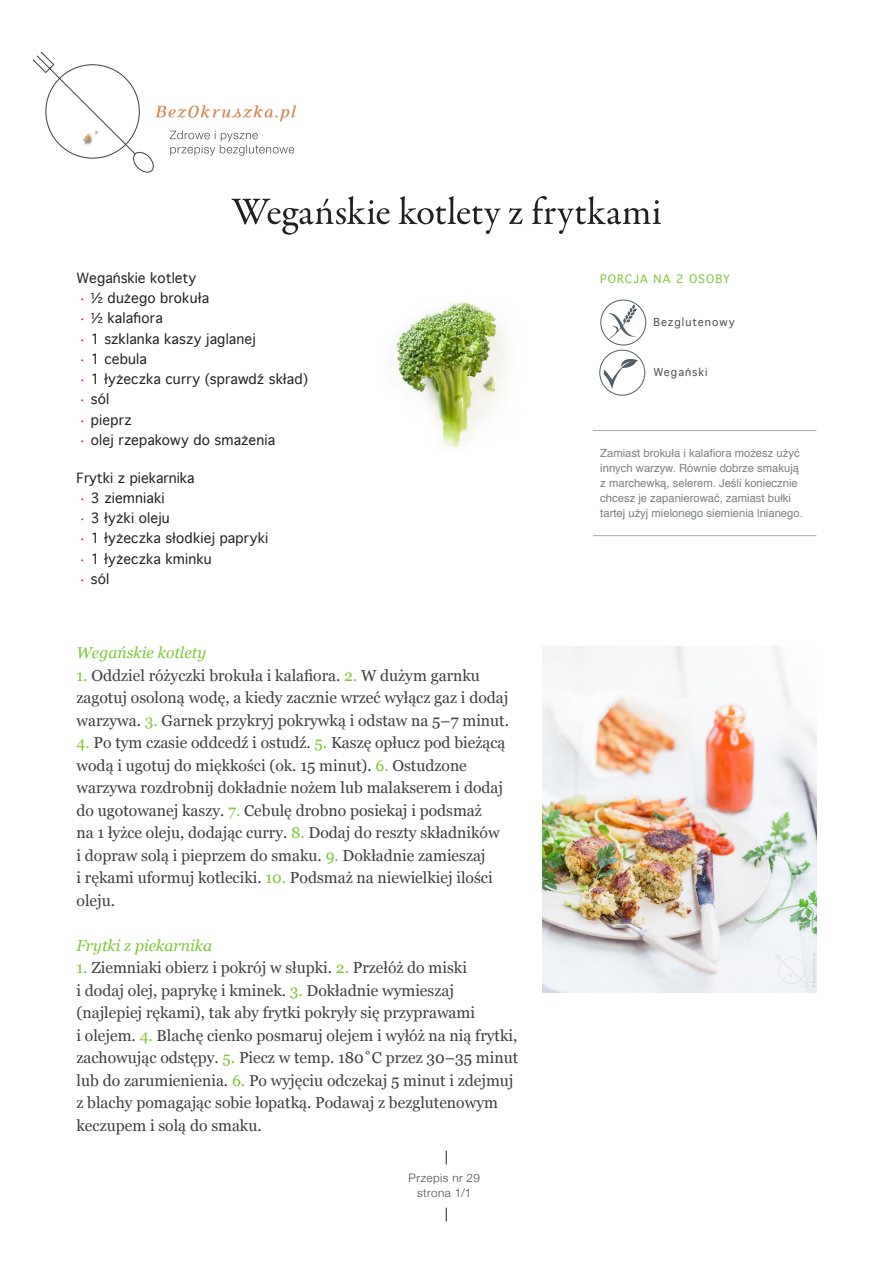
<style>
.page{position:relative;width:893px;height:1263px;background:#fff}
.page>*{position:absolute;margin:0;border:0;box-sizing:border-box;transform-origin:0 0}
.t1{font:15.75px/22.5px "Georgia";color:#3e3e3f}
.t2{font:italic 15.75px "Georgia";color:#7dc838}
.Bez_okruszka_bullitl{font:13.5px "Geneva";letter-spacing:.01em;color:#231f20}
.t3{font:300 11.7px "Helvetica Neue";letter-spacing:.04em;color:#4b4c4d}
.t4{font:11.25px/15px "Helvetica";color:#7e8083}
.Bez_okruszka_porcja{font:11.25px "Geneva";letter-spacing:.095em;color:#7dc838}
.Bez_okruszka_porcja-2{font:10.5px "Geneva";letter-spacing:.095em;color:#4b4c4d}
.s1{font-family:"Georgia";color:#ed028c}
.s2{color:#7dc838}
</style>
<div class="page">
<svg style="left:32px;top:51px;width:264px;height:122px"></svg>
<svg style="left:231px;top:196px;width:430px;height:39px"></svg>
<div style="left:600px;top:300px;width:46px;height:45px;border:1px solid #525e65;border-radius:50%"></div>
<svg style="left:607px;top:304px;width:31px;height:36px"></svg>
<div style="left:599px;top:350px;width:46px;height:46px;border:1px solid #525e65;border-radius:50%"></div>
<svg style="left:604px;top:357px;width:35px;height:33px"></svg>
<img style="left:395px;top:302px;width:112px;height:146px">
<img style="left:542px;top:646px;width:274px;height:346px">
<svg style="left:446px;top:1151px;width:1px;height:13px"></svg>
<svg style="left:446px;top:1208px;width:1px;height:13px"></svg>
<hr style="left:593px;top:430px;width:223px;height:1px;background:#a8a9ad">
<hr style="left:593px;top:535px;width:223px;height:1px;background:#a8a9ad">
<p class="Bez_okruszka_bullitl" style="left:77px;top:266px;width:121px">Wegańskie kotlety</p>
<p class="Bez_okruszka_bullitl" style="left:80px;top:287px;width:130px"><span class="s1">·</span> ½ dużego brokuła</p>
<p class="Bez_okruszka_bullitl" style="left:80px;top:307px;width:84px"><span class="s1">·</span> ½ kalafiora</p>
<p class="Bez_okruszka_bullitl" style="left:80px;top:327px;width:177px"><span class="s1">·</span> 1 szklanka kaszy jaglanej</p>
<p class="Bez_okruszka_bullitl" style="left:80px;top:347px;width:68px"><span class="s1">·</span> 1 cebula</p>
<p class="Bez_okruszka_bullitl" style="left:80px;top:368px;width:230px"><span class="s1">·</span> 1 łyżeczka curry (sprawdź skład)</p>
<p class="Bez_okruszka_bullitl" style="left:80px;top:388px;width:31px"><span class="s1">·</span> sól</p>
<p class="Bez_okruszka_bullitl" style="left:80px;top:408px;width:53px"><span class="s1">·</span> pieprz</p>
<p class="Bez_okruszka_bullitl" style="left:80px;top:428px;width:196px"><span class="s1">·</span> olej rzepakowy do smażenia</p>
<p class="Bez_okruszka_bullitl" style="left:77px;top:466px;width:120px">Frytki z piekarnika</p>
<p class="Bez_okruszka_bullitl" style="left:80px;top:486px;width:86px"><span class="s1">·</span> 3 ziemniaki</p>
<p class="Bez_okruszka_bullitl" style="left:80px;top:507px;width:91px"><span class="s1">·</span> 3 łyżki oleju</p>
<p class="Bez_okruszka_bullitl" style="left:80px;top:527px;width:189px"><span class="s1">·</span> 1 łyżeczka słodkiej papryki</p>
<p class="Bez_okruszka_bullitl" style="left:80px;top:547px;width:133px"><span class="s1">·</span> 1 łyżeczka kminku</p>
<p class="Bez_okruszka_bullitl" style="left:80px;top:567px;width:31px"><span class="s1">·</span> sól</p>
<p class="t2" style="left:77px;top:641px;width:131px">Wegańskie kotlety</p>
<p class="t1" style="left:77px;top:663px;width:434px"><span class="s2">1.</span> Oddziel różyczki brokuła i kalafiora. <span class="s2">2.</span> W dużym garnku zagotuj osoloną wodę, a kiedy zacznie wrzeć wyłącz gaz i dodaj warzywa. <span class="s2">3.</span> Garnek przykryj pokrywką i odstaw na 5–7 minut.</p>
<p class="t1" style="left:77px;top:731px;width:430px"><span class="s2">4.</span> Po tym czasie oddcedź i ostudź. <span class="s2">5.</span> Kaszę opłucz pod bieżącą wodą i ugotuj do miękkości (ok. 15 minut). <span class="s2">6.</span> Ostudzone warzywa rozdrobnij dokładnie nożem lub malakserem i dodaj do ugotowanej kaszy. <span class="s2">7.</span> Cebulę drobno posiekaj i podsmaż<br>na 1 łyżce oleju, dodając curry. <span class="s2">8.</span> Dodaj do reszty składników i dopraw solą i pieprzem do smaku. <span class="s2">9.</span> Dokładnie zamieszaj<br>i rękami uformuj kotleciki. <span class="s2">10.</span> Podsmaż na niewielkiej ilości oleju.</p>
<p class="t2" style="left:77px;top:934px;width:137px">Frytki z piekarnika</p>
<p class="t1" style="left:77px;top:956px;width:443px"><span class="s2">1.</span> Ziemniaki obierz i pokrój w słupki. <span class="s2">2.</span> Przełóż do miski<br>i dodaj olej, paprykę i kminek. <span class="s2">3.</span> Dokładnie wymieszaj (najlepiej rękami), tak aby frytki pokryły się przyprawami<br>i olejem. <span class="s2">4.</span> Blachę cienko posmaruj olejem i wyłóż na nią frytki, zachowując odstępy. <span class="s2">5.</span> Piecz w temp. 180˚C przez 30–35 minut lub do zarumienienia. <span class="s2">6.</span> Po wyjęciu odczekaj 5 minut i zdejmuj z blachy pomagając sobie łopatką. Podawaj z bezglutenowym keczupem i solą do smaku.</p>
<p class="t3" style="left:409px;top:1169px;width:73px">Przepis nr 29</p>
<p class="t3" style="left:417px;top:1183px;width:56px">strona 1/1</p>
<p class="Bez_okruszka_porcja" style="left:600px;top:269px;width:131px">PORCJA NA 2 OSOBY</p>
<p class="Bez_okruszka_porcja-2" style="left:653px;top:313px;width:83px">Bezglutenowy</p>
<p class="Bez_okruszka_porcja-2" style="left:653px;top:363px;width:56px">Wegański</p>
<p class="t4" style="left:600px;top:445px;width:204px">Zamiast brokuła i kalafiora możesz użyć innych warzyw. Równie dobrze smakują z marchewką, selerem. Jeśli koniecznie chcesz je zapanierować, zamiast bułki tartej użyj mielonego siemienia lnianego.</p>
</div>
